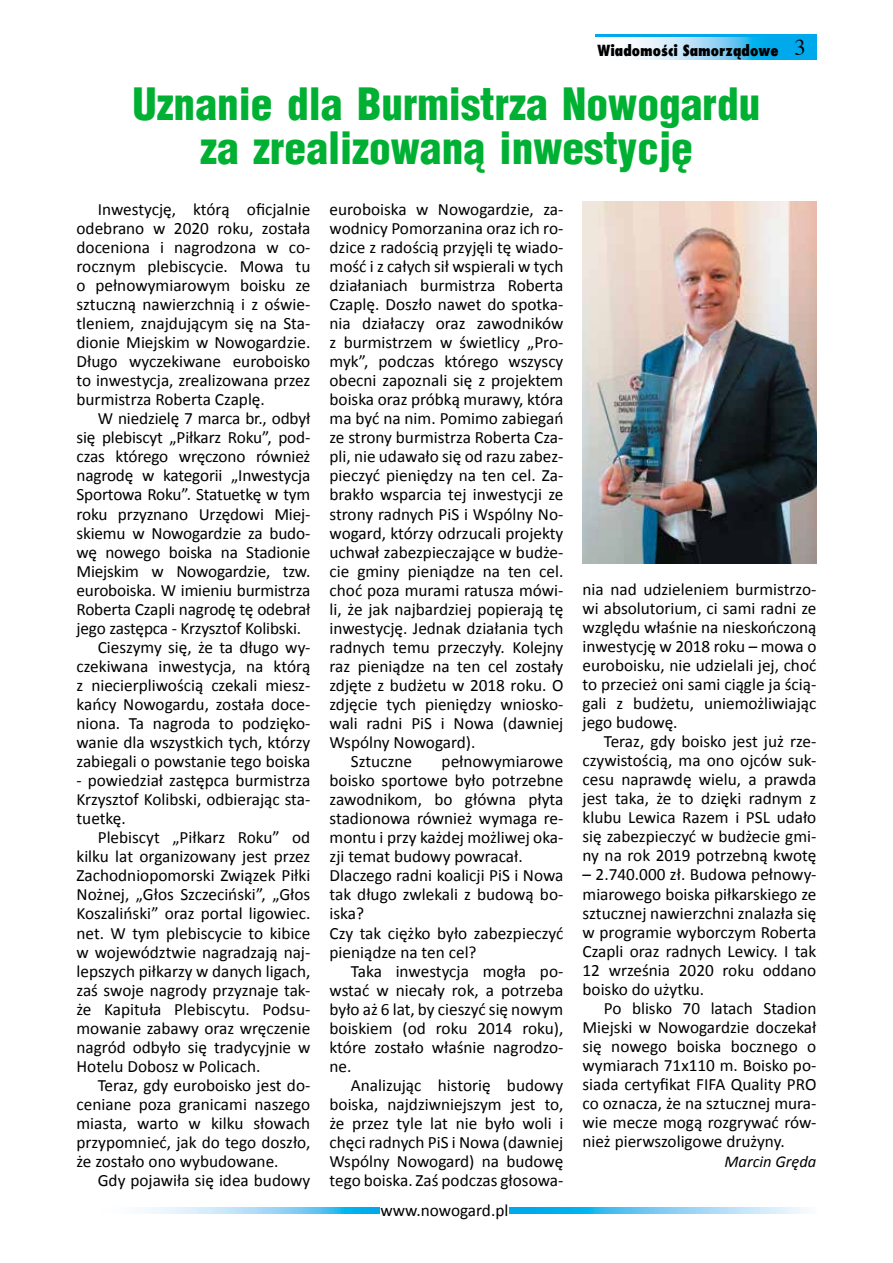
<style>
.page{position:relative;width:893px;height:1263px;background:#fff}
.page>*{position:absolute;margin:0;border:0;box-sizing:border-box;transform-origin:0 0}
.t1{font:900 43.5px/43.5px "Switzerland Cond";color:#00b033;text-align:center}
.t2{font:17.25px/19px "Calibri";color:#000;text-align:justify}
.t3{font:italic 16.5px "Calibri";color:#000}
.t4{font:800 15px "Fujiyama";color:#000}
.s1{font-family:"Times";font-weight:400;font-size:22.5px}
</style>
<div class="page">
<svg style="left:146px;top:1207px;width:660px;height:6px;background:#7ecff4"></svg>
<div style="left:380px;top:1203px;width:128px;height:13px;background:#fff"></div>
<div style="left:595px;top:34px;width:221px;height:26px;background:#00a8ec"></div>
<svg style="left:595px;top:37px;width:161px;height:23px;background:#bae3f8"></svg>
<img style="left:583px;top:202px;width:233px;height:361px">
<p class="t4" style="left:598px;top:40px;width:210px">Wiadomości Samorządowe <span class="s1">3</span></p>
<h1 class="t1" style="left:132px;top:81px;width:630px">Uznanie dla Burmistrza Nowogardu za zrealizowaną inwestycję</h1>
<p class="t2" style="left:330px;top:200px;width:235px">euroboiska w Nowogardzie, za-</p>
<p class="t2" style="left:330px;top:219px;width:235px">wodnicy Pomorzanina oraz ich ro-</p>
<p class="t2" style="left:330px;top:238px;width:235px">dzice z radością przyjęli tę wiado-</p>
<p class="t2" style="left:330px;top:257px;width:235px">mość i z całych sił wspierali w tych</p>
<p class="t2" style="left:330px;top:276px;width:235px">działaniach burmistrza Roberta</p>
<p class="t2" style="left:330px;top:295px;width:235px">Czaplę. Doszło nawet do spotka-</p>
<p class="t2" style="left:330px;top:314px;width:235px">nia działaczy oraz zawodników</p>
<p class="t2" style="left:330px;top:333px;width:235px">z burmistrzem w świetlicy „Pro-</p>
<p class="t2" style="left:330px;top:352px;width:235px">myk”, podczas którego wszyscy</p>
<p class="t2" style="left:330px;top:371px;width:235px">obecni zapoznali się z projektem</p>
<p class="t2" style="left:330px;top:390px;width:235px">boiska oraz próbką murawy, która</p>
<p class="t2" style="left:330px;top:409px;width:235px">ma być na nim. Pomimo zabiegań</p>
<p class="t2" style="left:330px;top:428px;width:235px">ze strony burmistrza Roberta Cza-</p>
<p class="t2" style="left:330px;top:447px;width:235px">pli, nie udawało się od razu zabez-</p>
<p class="t2" style="left:330px;top:466px;width:235px">pieczyć pieniędzy na ten cel. Za-</p>
<p class="t2" style="left:330px;top:485px;width:235px">brakło wsparcia tej inwestycji ze</p>
<p class="t2" style="left:330px;top:504px;width:235px">strony radnych PiS i Wspólny No-</p>
<p class="t2" style="left:330px;top:523px;width:235px">wogard, którzy odrzucali projekty</p>
<p class="t2" style="left:330px;top:542px;width:235px">uchwał zabezpieczające w budże-</p>
<p class="t2" style="left:330px;top:561px;width:235px">cie gminy pieniądze na ten cel.</p>
<p class="t2" style="left:330px;top:580px;width:235px">choć poza murami ratusza mówi-</p>
<p class="t2" style="left:330px;top:599px;width:235px">li, że jak najbardziej popierają tę</p>
<p class="t2" style="left:330px;top:619px;width:235px">inwestycję. Jednak działania tych</p>
<p class="t2" style="left:330px;top:638px;width:235px">radnych temu przeczyły. Kolejny</p>
<p class="t2" style="left:330px;top:657px;width:235px">raz pieniądze na ten cel zostały</p>
<p class="t2" style="left:330px;top:676px;width:235px">zdjęte z budżetu w 2018 roku. O</p>
<p class="t2" style="left:330px;top:695px;width:235px">zdjęcie tych pieniędzy wniosko-</p>
<p class="t2" style="left:330px;top:714px;width:235px">wali radni PiS i Nowa (dawniej</p>
<p class="t2" style="left:330px;top:733px;width:147px">Wspólny Nowogard).</p>
<p class="t2" style="left:351px;top:752px;width:63px">Sztuczne</p>
<p class="t2" style="left:77px;top:200px;width:235px;text-indent:21px">Inwestycję, którą oficjalnie odebrano w 2020 roku, została doceniona i nagrodzona w co&shy;rocznym plebiscycie. Mowa tu o pełnowymiarowym boisku ze sztuczną nawierzchnią i z oświe&shy;tleniem, znajdującym się na Sta&shy;dionie Miejskim w Nowogardzie.<br>Długo wyczekiwane euroboisko to inwestycja, zrealizowana przez burmistrza Roberta Czaplę.</p>
<p class="t2" style="left:98px;top:409px;width:214px">W niedzielę 7 marca br., odbył</p>
<p class="t2" style="left:77px;top:428px;width:235px">się plebiscyt „Piłkarz Roku”, pod-</p>
<p class="t2" style="left:77px;top:447px;width:235px">czas którego wręczono również</p>
<p class="t2" style="left:77px;top:466px;width:235px">nagrodę w kategorii „Inwestycja</p>
<p class="t2" style="left:77px;top:485px;width:235px">Sportowa Roku”. Statuetkę w tym</p>
<p class="t2" style="left:77px;top:504px;width:235px">roku przyznano Urzędowi Miej-</p>
<p class="t2" style="left:77px;top:523px;width:235px">skiemu w Nowogardzie za budo-</p>
<p class="t2" style="left:77px;top:542px;width:235px">wę nowego boiska na Stadionie</p>
<p class="t2" style="left:77px;top:561px;width:235px">Miejskim w Nowogardzie, tzw.</p>
<p class="t2" style="left:77px;top:580px;width:235px">euroboiska. W imieniu burmistrza</p>
<p class="t2" style="left:77px;top:599px;width:235px">Roberta Czapli nagrodę tę odebrał</p>
<p class="t2" style="left:77px;top:619px;width:226px">jego zastępca - Krzysztof Kolibski.</p>
<p class="t2" style="left:98px;top:638px;width:214px">Cieszymy się, że ta długo wy-</p>
<p class="t2" style="left:77px;top:657px;width:235px">czekiwana inwestycja, na którą</p>
<p class="t2" style="left:77px;top:676px;width:235px">z niecierpliwością czekali miesz-</p>
<p class="t2" style="left:77px;top:695px;width:235px">kańcy Nowogardu, została doce-</p>
<p class="t2" style="left:77px;top:714px;width:235px">niona. Ta nagroda to podzięko-</p>
<p class="t2" style="left:77px;top:733px;width:235px">wanie dla wszystkich tych, którzy</p>
<p class="t2" style="left:77px;top:752px;width:235px">zabiegali o powstanie tego boiska</p>
<p class="t2" style="left:77px;top:771px;width:235px">- powiedział zastępca burmistrza Krzysztof Kolibski, odbierając sta&shy;tuetkę.</p>
<p class="t2" style="left:77px;top:828px;width:235px;text-indent:21px">Plebiscyt „Piłkarz Roku” od kilku lat organizowany jest przez Zachodniopomorski Związek Piłki Nożnej, „Głos Szczeciński”, „Głos Koszaliński” oraz portal ligowiec. net. W tym plebiscycie to kibice w województwie nagradzają naj&shy;lepszych piłkarzy w danych ligach, zaś swoje nagrody przyznaje tak&shy;że Kapituła Plebiscytu. Podsu&shy;mowanie zabawy oraz wręczenie nagród odbyło się tradycyjnie w Hotelu Dobosz w Policach.</p>
<p class="t2" style="left:77px;top:1076px;width:235px;text-indent:21px">Teraz, gdy euroboisko jest do&shy;ceniane poza granicami naszego miasta, warto w kilku słowach przypomnieć, jak do tego doszło, że zostało ono wybudowane.</p>
<p class="t2" style="left:98px;top:1171px;width:214px">Gdy pojawiła się idea budowy</p>
<p class="t2" style="left:582px;top:580px;width:235px">nia nad udzieleniem burmistrzo&shy;wi absolutorium, ci sami radni ze względu właśnie na nieskończoną inwestycję w 2018 roku – mowa o euroboisku, nie udzielali jej, choć to przecież oni sami ciągle ja ścią&shy;gali z budżetu, uniemożliwiając jego budowę.</p>
<p class="t2" style="left:582px;top:732px;width:235px;text-indent:21px">Teraz, gdy boisko jest już rze&shy;czywistością, ma ono ojców suk&shy;cesu naprawdę wielu, a prawda jest taka, że to dzięki radnym z klubu Lewica Razem i PSL udało się zabezpieczyć w budżecie gmi&shy;ny na rok 2019 potrzebną kwotę</p>
<p class="t2" style="left:582px;top:865px;width:235px">– 2.740.000 zł. Budowa pełnowy&shy;miarowego boiska piłkarskiego ze sztucznej nawierzchni znalazła się w programie wyborczym Roberta Czapli oraz radnych Lewicy. I tak 12 września 2020 roku oddano boisko do użytku.</p>
<p class="t2" style="left:582px;top:998px;width:235px;text-indent:21px">Po blisko 70 latach Stadion Miejski w Nowogardzie doczekał się nowego boiska bocznego o wymiarach 71x110 m. Boisko po&shy;siada certyfikat FIFA Quality PRO co oznacza, że na sztucznej mura&shy;wie mecze mogą rozgrywać rów&shy;nież pierwszoligowe drużyny.</p>
<p class="t3" style="left:724px;top:1152px;width:94px">Marcin Gręda</p>
<p class="t2" style="left:330px;top:752px;width:235px;text-align:left;text-indent:112px">pełnowymiarowe boisko sportowe było potrzebne zawodnikom, bo główna płyta stadionowa również wymaga re&shy;montu i przy każdej możliwej oka&shy;zji temat budowy powracał.<br>Dlaczego radni koalicji PiS i Nowa tak długo zwlekali z budową bo&shy;iska?<br>Czy tak ciężko było zabezpieczyć pieniądze na ten cel?</p>
<p class="t2" style="left:330px;top:961px;width:235px;text-indent:21px">Taka inwestycja mogła po&shy;wstać w niecały rok, a potrzeba było aż 6 lat, by cieszyć się nowym boiskiem (od roku 2014 roku), które zostało właśnie nagrodzo&shy;ne.</p>
<p class="t2" style="left:330px;top:1076px;width:235px;text-indent:21px">Analizując historię budowy boiska, najdziwniejszym jest to, że przez tyle lat nie było woli i chęci radnych PiS i Nowa (dawniej Wspólny Nowogard) na budowę tego boiska. Zaś podczas głosowa-</p>
<p class="t2" style="left:380px;top:1201px;width:129px">www.nowogard.pl</p>
</div>
